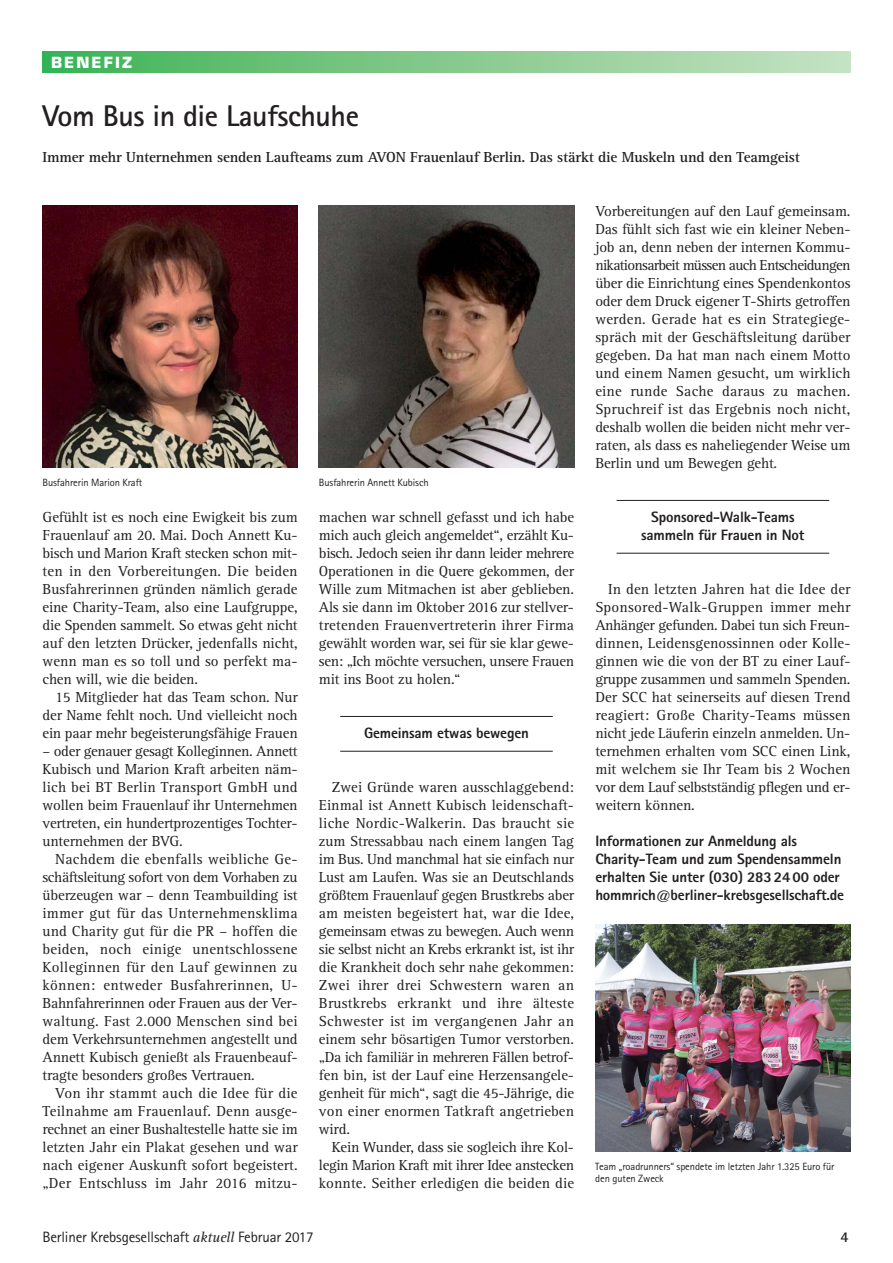
<style>
.page{position:relative;width:893px;height:1263px;background:#fff}
.page>*{position:absolute;margin:0;border:0;box-sizing:border-box;transform-origin:0 0}
.t1{font:700 30px "Rotis Sans Serif";letter-spacing:-.015em;color:#231f20}
.t2{font:15px/18px "Rotis Serif";letter-spacing:-.01em;color:#231f20;text-align:justify}
.t3{font:800 15px/18px "Rotis Sans Serif";letter-spacing:-.01em;color:#231f20;text-align:center}
.t4{font:700 15px "Rotis Serif";letter-spacing:-.01em;color:#231f20}
.t5{font:15px "Rotis Sans Serif";letter-spacing:-.01em;color:#231f20}
.t6{font:700 15px "Eurostile";letter-spacing:.14em;color:#fff}
.t7{font:700 15px "Rotis Sans Serif";color:#231f20}
.t8{font:10.5px/12px "Rotis Sans Serif";letter-spacing:-.01em;color:#231f20}
.s1{font-family:"Rotis Serif";font-style:italic}
</style>
<div class="page">
<div style="left:43px;top:51px;width:807px;height:21px;background:linear-gradient(to right,#3db356,#c9e1c3)"></div>
<hr style="left:340px;top:716px;width:213px;height:1px;background:#231f20">
<hr style="left:340px;top:751px;width:213px;height:1px;background:#231f20">
<hr style="left:617px;top:500px;width:212px;height:1px;background:#231f20">
<hr style="left:617px;top:553px;width:212px;height:1px;background:#231f20">
<img style="left:43px;top:205px;width:255px;height:263px">
<img style="left:319px;top:205px;width:255px;height:263px">
<img style="left:595px;top:925px;width:255px;height:227px">
<p class="t6" style="left:51px;top:57px;width:83px">BENEFIZ</p>
<h1 class="t1" style="left:43px;top:105px;width:318px">Vom Bus in die Laufschuhe</h1>
<p class="t4" style="left:43px;top:152px;width:759px">Immer mehr Unternehmen senden Laufteams zum AVON Frauenlauf Berlin. Das stärkt die Muskeln und den Teamgeist</p>
<p class="t8" style="left:43px;top:478px;width:101px">Busfahrerin Marion Kraft</p>
<p class="t8" style="left:319px;top:478px;width:111px">Busfahrerin Annett Kubisch</p>
<p class="t2" style="left:43px;top:509px;width:257px">Gefühlt ist es noch eine Ewigkeit bis zum Frauenlauf am 20. Mai. Doch Annett Ku&shy;bisch und Marion Kraft stecken schon mit&shy;ten in den Vorbereitungen. Die beiden Busfahrerinnen gründen nämlich gerade eine Charity-Team, also eine Laufgruppe, die Spenden sammelt. So etwas geht nicht auf den letzten Drücker, jedenfalls nicht, wenn man es so toll und so perfekt ma&shy;chen will, wie die beiden.</p>
<p class="t2" style="left:43px;top:689px;width:257px;text-indent:13px">15 Mitglieder hat das Team schon. Nur der Name fehlt noch. Und vielleicht noch ein paar mehr begeisterungsfähige Frauen</p>
<p class="t2" style="left:43px;top:743px;width:257px">– oder genauer gesagt Kolleginnen. Annett Kubisch und Marion Kraft arbeiten näm&shy;lich bei BT Berlin Transport GmbH und wollen beim Frauenlauf ihr Unternehmen vertreten, ein hundertprozentiges Tochter&shy;unternehmen der BVG.</p>
<p class="t2" style="left:43px;top:851px;width:257px;text-indent:13px">Nachdem die ebenfalls weibliche Ge&shy;schäftsleitung sofort von dem Vorhaben zu überzeugen war – denn Teambuilding ist immer gut für das Unternehmensklima und Charity gut für die PR – hoffen die beiden, noch einige unentschlossene Kolleginnen für den Lauf gewinnen zu können: entweder Busfahrerinnen, U-Bahnfahrerinnen oder Frauen aus der Ver&shy;waltung. Fast 2.000 Menschen sind bei dem Verkehrsunternehmen angestellt und Annett Kubisch genießt als Frauenbeauf&shy;tragte besonders großes Vertrauen.</p>
<p class="t2" style="left:43px;top:1085px;width:257px;text-indent:13px">Von ihr stammt auch die Idee für die Teilnahme am Frauenlauf. Denn ausge&shy;rechnet an einer Bushaltestelle hatte sie im letzten Jahr ein Plakat gesehen und war nach eigener Auskunft sofort begeistert. „Der Entschluss im Jahr 2016 mitzu -</p>
<p class="t2" style="left:319px;top:509px;width:257px">machen war schnell gefasst und ich habe mich auch gleich angemeldet“, erzählt Ku&shy;bisch. Jedoch seien ihr dann leider mehrere Operationen in die Quere gekommen, der Wille zum Mitmachen ist aber geblieben.<br>Als sie dann im Oktober 2016 zur stellver&shy;tretenden Frauenvertreterin ihrer Firma gewählt worden war, sei für sie klar gewe&shy;sen: „Ich möchte versuchen, unsere Frauen mit ins Boot zu holen.“</p>
<p class="t3" style="left:364px;top:725px;width:166px">Gemeinsam etwas bewegen</p>
<p class="t2" style="left:319px;top:779px;width:257px;text-indent:13px">Zwei Gründe waren ausschlaggebend:<br>Einmal ist Annett Kubisch leidenschaft - liche Nordic-Walkerin. Das braucht sie zum Stressabbau nach einem langen Tag im Bus. Und manchmal hat sie einfach nur Lust am Laufen. Was sie an Deutschlands größtem Frauenlauf gegen Brustkrebs aber am meisten begeistert hat, war die Idee, gemeinsam etwas zu bewegen. Auch wenn sie selbst nicht an Krebs erkrankt ist, ist ihr die Krankheit doch sehr nahe gekommen:<br>Zwei ihrer drei Schwestern waren an Brustkrebs erkrankt und ihre älteste Schwester ist im vergangenen Jahr an einem sehr bösartigen Tumor verstorben. „Da ich familiär in mehreren Fällen betrof&shy;fen bin, ist der Lauf eine Herzensangele&shy;genheit für mich“, sagt die 45-Jährige, die von einer enormen Tatkraft angetrieben wird.</p>
<p class="t2" style="left:319px;top:1139px;width:257px;text-indent:13px">Kein Wunder, dass sie sogleich ihre Kol&shy;legin Marion Kraft mit ihrer Idee anstecken konnte. Seither erledigen die beiden die</p>
<p class="t2" style="left:595px;top:203px;width:257px">Vorbereitungen auf den Lauf gemeinsam.<br>Das fühlt sich fast wie ein kleiner Neben&shy;job an, denn neben der internen Kommu&shy;nikationsarbeit müssen auch Entscheidungen über die Einrichtung eines Spendenkontos oder dem Druck eigener T-Shirts getroffen werden. Gerade hat es ein Strategiege&shy;spräch mit der Geschäftsleitung darüber gegeben. Da hat man nach einem Motto und einem Namen gesucht, um wirklich eine runde Sache daraus zu machen.<br>Spruchreif ist das Ergebnis noch nicht, deshalb wollen die beiden nicht mehr ver&shy;raten, als dass es naheliegender Weise um Berlin und um Bewegen geht.</p>
<p class="t3" style="left:641px;top:509px;width:165px">Sponsored-Walk-Teams sammeln für Frauen in Not</p>
<p class="t2" style="left:595px;top:581px;width:257px;text-indent:13px">In den letzten Jahren hat die Idee der Sponsored-Walk-Gruppen immer mehr Anhänger gefunden. Dabei tun sich Freun&shy;dinnen, Leidensgenossinnen oder Kolle&shy;ginnen wie die von der BT zu einer Lauf&shy;gruppe zusammen und sammeln Spenden.<br>Der SCC hat seinerseits auf diesen Trend reagiert: Große Charity-Teams müssen nicht jede Läuferin einzeln anmelden. Un&shy;ternehmen erhalten vom SCC einen Link, mit welchem sie Ihr Team bis 2 Wochen vor dem Lauf selbstständig pflegen und er&shy;weitern können.</p>
<p class="t3" style="left:595px;top:833px;width:250px;text-align:left">Informationen zur Anmeldung als Charity-Team und zum Spendensammeln erhalten Sie unter (030) 283 24 00 oder hommrich@berliner-krebsgesellschaft.de</p>
<p class="t8" style="left:595px;top:1162px;width:241px">Team „roadrunners“ spendete im letzten Jahr 1.325 Euro für den guten Zweck</p>
<p class="t5" style="left:43px;top:1232px;width:273px">Berliner Krebsgesellschaft <span class="s1">aktuell</span> Februar 2017</p>
<p class="t7" style="left:840px;top:1232px;width:10px">4</p>
</div>
